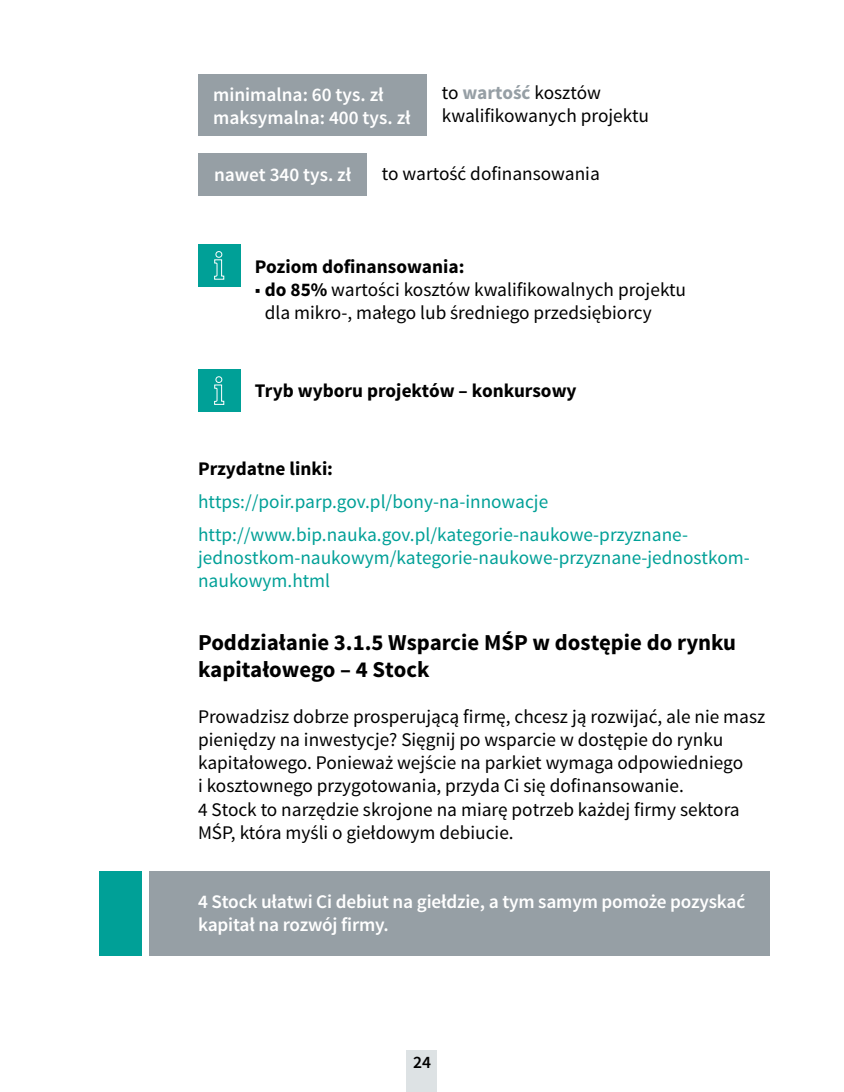
<style>
.page{position:relative;width:844px;height:1092px;background:#fff}
.page>*{position:absolute;margin:0;border:0;box-sizing:border-box;transform-origin:0 0}
.t1{font:700 22.75px/27.3px "Source Sans Pro";color:#000}
.t2{font:19.25px/23.1px "Source Sans Pro";color:#000}
.t3{font:19.25px/33.1px "Source Sans Pro";color:#00a097}
.t4{font:600 19.25px/23.1px "Source Sans Pro";letter-spacing:-.01em;color:#fff}
.t5{font:700 19.25px "Source Sans Pro";color:#000}
.t6{font:600 17.5px "Source Sans Pro";color:#000}
.s1{font-weight:700;color:#969fa5}
.s2{font-weight:700}
</style>
<div class="page">
<div style="left:407px;top:1050px;width:30px;height:41px;background:#dde2e4"></div>
<div style="left:149px;top:871px;width:620px;height:84px;background:#969fa5"></div>
<div style="left:99px;top:871px;width:42px;height:84px;background:#00a097"></div>
<div style="left:198px;top:153px;width:169px;height:42px;background:#969fa5"></div>
<div style="left:198px;top:244px;width:42px;height:42px;background:#00a097"></div>
<svg style="left:214px;top:251px;width:10px;height:29px"></svg>
<div style="left:198px;top:369px;width:42px;height:42px;background:#00a097"></div>
<svg style="left:214px;top:376px;width:10px;height:29px"></svg>
<div style="left:198px;top:74px;width:229px;height:62px;background:#969fa5"></div>
<p class="t4" style="left:213px;top:83px;width:199px">minimalna: 60 tys. zł maksymalna: 400 tys. zł</p>
<p class="t2" style="left:441px;top:81px;width:208px">to <span class="s1">wartość</span> kosztów kwalifikowanych projektu</p>
<p class="t4" style="left:214px;top:164px;width:139px">nawet 340 tys. zł</p>
<p class="t2" style="left:382px;top:162px;width:219px">to wartość dofinansowania</p>
<p class="t5" style="left:255px;top:254px;width:211px">Poziom dofinansowania:</p>
<p class="t2" style="left:265px;top:278px;width:423px;text-indent:-10px">■ <span class="s2">do 85%</span> wartości kosztów kwalifikowalnych projektu dla mikro-, małego lub średniego przedsiębiorcy</p>
<p class="t5" style="left:255px;top:378px;width:323px">Tryb wyboru projektów – konkursowy</p>
<p class="t5" style="left:198px;top:456px;width:136px">Przydatne linki:</p>
<p class="t3" style="left:198px;top:485px;width:491px">https://poir.parp.gov.pl/bony-na-innowacje http://www.bip.nauka.gov.pl/kategorie-naukowe-przyznane-</p>
<p class="t3" style="left:198px;top:546px;width:553px;line-height:23.1px">jednostkom-naukowym/kategorie-naukowe-przyznane-jednostkom&shy;naukowym.html</p>
<p class="t1" style="left:198px;top:629px;width:539px">Poddziałanie 3.1.5 Wsparcie MŚP w dostępie do rynku kapitałowego – 4 Stock</p>
<p class="t2" style="left:198px;top:705px;width:568px">Prowadzisz dobrze prosperującą firmę, chcesz ją rozwijać, ale nie masz pieniędzy na inwestycje? Sięgnij po wsparcie w dostępie do rynku kapitałowego. Ponieważ wejście na parkiet wymaga odpowiedniego<br>i kosztownego przygotowania, przyda Ci się dofinansowanie.<br>4 Stock to narzędzie skrojone na miarę potrzeb każdej firmy sektora MŚP, która myśli o giełdowym debiucie.</p>
<p class="t4" style="left:198px;top:890px;width:548px">4 Stock ułatwi Ci debiut na giełdzie, a tym samym pomoże pozyskać kapitał na rozwój firmy.</p>
<p class="t6" style="left:413px;top:1051px;width:19px">24</p>
</div>
